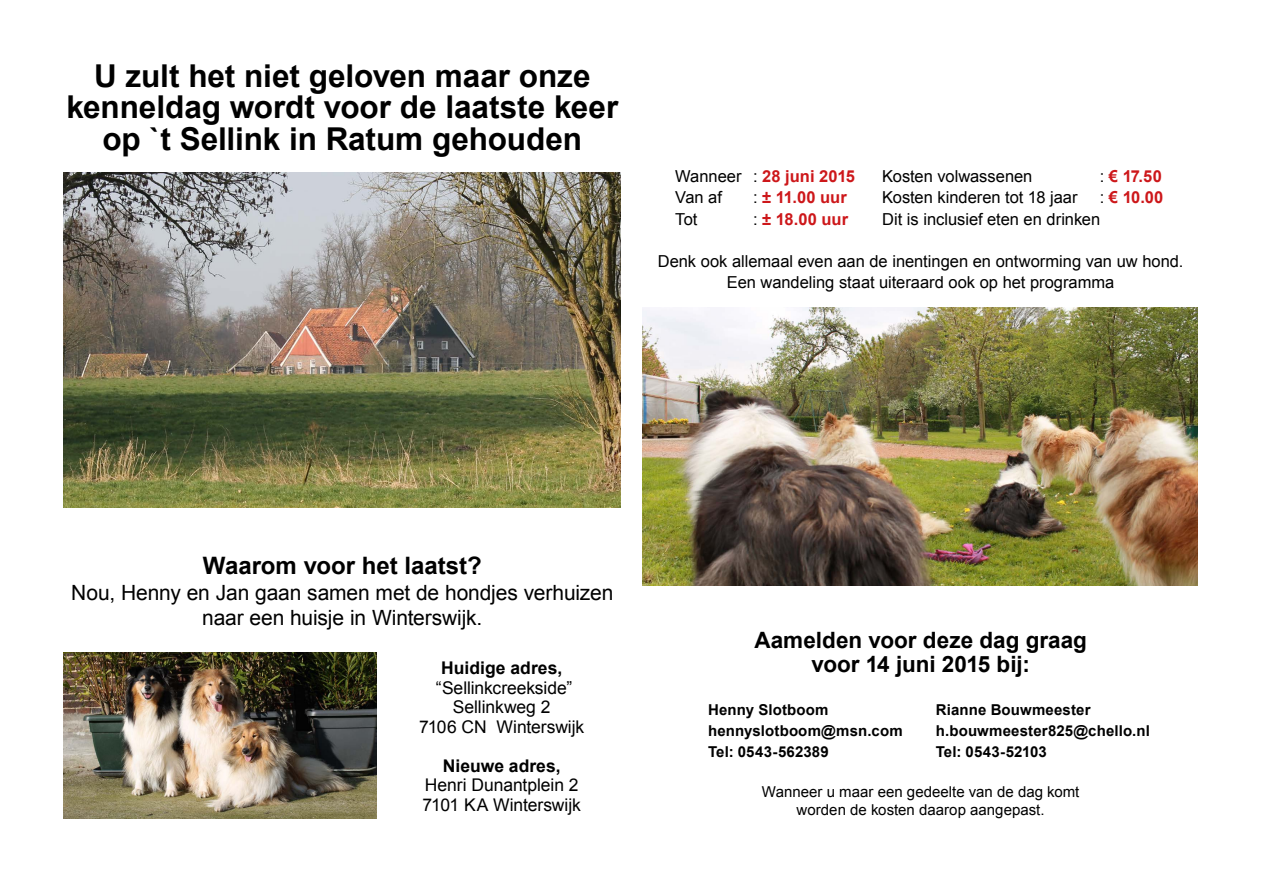
<style>
.page{position:relative;width:1263px;height:893px;background:#fff}
.page>*{position:absolute;margin:0;border:0;box-sizing:border-box;transform-origin:0 0}
.t1{font:700 31.5px/31.5px "Arial";letter-spacing:-.005em;color:#000;text-align:center}
.t2{font:700 24px "Arial";color:#000}
.t3{font:700 22.5px/24px "Arial";color:#000;text-align:center}
.t4{font:21px/25.5px "Arial";letter-spacing:-.005em;color:#000;text-align:center}
.t5{font:17.55px/19.5px "Arial";letter-spacing:-.005em;color:#000;text-align:center}
.t6{font:700 17.55px "Arial";color:#000}
.t7{font:16.5px/21.3px "Arial";color:#000;text-align:center}
.t8{font:700 16.5px "Arial";color:#cd171a}
.t9{font:700 15px "Arial";letter-spacing:.01em;color:#000}
.t10{font:15px/18px "Arial";color:#000;text-align:center}
.s1{font-weight:400;color:#000}
</style>
<div class="page">
<img style="left:642px;top:307px;width:556px;height:279px">
<img style="left:64px;top:172px;width:557px;height:335px">
<img style="left:64px;top:653px;width:312px;height:165px">
<h1 class="t1" style="left:66px;top:61px;width:553px">U zult het niet geloven maar onze kenneldag wordt voor de laatste keer op `t Sellink in Ratum gehouden</h1>
<p class="t8" style="left:675px;top:165px;width:181px"><span class="s1">Wanneer :</span> 28 juni 2015</p>
<p class="t7" style="left:882px;top:166px;width:152px">Kosten volwassenen</p>
<p class="t8" style="left:1100px;top:165px;width:64px"><span class="s1">:</span> € 17.50</p>
<p class="t7" style="left:675px;top:187px;width:48px">Van af</p>
<p class="t8" style="left:753px;top:187px;width:95px"><span class="s1">:</span> ± 11.00 uur</p>
<p class="t7" style="left:882px;top:187px;width:197px">Kosten kinderen tot 18 jaar</p>
<p class="t8" style="left:1100px;top:187px;width:65px"><span class="s1">:</span> € 10.00</p>
<p class="t7" style="left:675px;top:208px;width:24px">Tot</p>
<p class="t8" style="left:753px;top:208px;width:96px"><span class="s1">:</span> ± 18.00 uur</p>
<p class="t7" style="left:882px;top:208px;width:220px">Dit is inclusief eten en drinken</p>
<p class="t7" style="left:658px;top:251px;width:527px">Denk ook allemaal even aan de inentingen en ontworming van uw hond.<br>Een wandeling staat uiteraard ook op het programma</p>
<h2 class="t2" style="left:203px;top:550px;width:281px">Waarom voor het laatst?</h2>
<p class="t4" style="left:71px;top:580px;width:543px">Nou, Henny en Jan gaan samen met de hondjes verhuizen naar een huisje in Winterswijk.</p>
<p class="t6" style="left:441px;top:657px;width:122px">Huidige adres,</p>
<p class="t5" style="left:419px;top:678px;width:167px">“Sellinkcreekside”<br>Sellinkweg 2<br>7106 CN Winterswijk</p>
<p class="t6" style="left:443px;top:754px;width:119px">Nieuwe adres,</p>
<p class="t5" style="left:423px;top:776px;width:160px;text-align:left">Henri Dunantplein 2<br>7101 KA Winterswijk</p>
<h3 class="t3" style="left:754px;top:629px;width:334px">Aamelden voor deze dag graag voor 14 juni 2015 bij:</h3>
<p class="t9" style="left:708px;top:700px;width:122px">Henny Slotboom</p>
<p class="t9" style="left:936px;top:700px;width:156px">Rianne Bouwmeester</p>
<p class="t9" style="left:708px;top:721px;width:196px">hennyslotboom@msn.com</p>
<p class="t9" style="left:936px;top:721px;width:216px">h.bouwmeester825@chello.nl</p>
<p class="t9" style="left:708px;top:742px;width:122px">Tel: 0543-562389</p>
<p class="t9" style="left:936px;top:742px;width:113px">Tel: 0543-52103</p>
<p class="t10" style="left:762px;top:783px;width:319px">Wanneer u maar een gedeelte van de dag komt worden de kosten daarop aangepast.</p>
</div>
